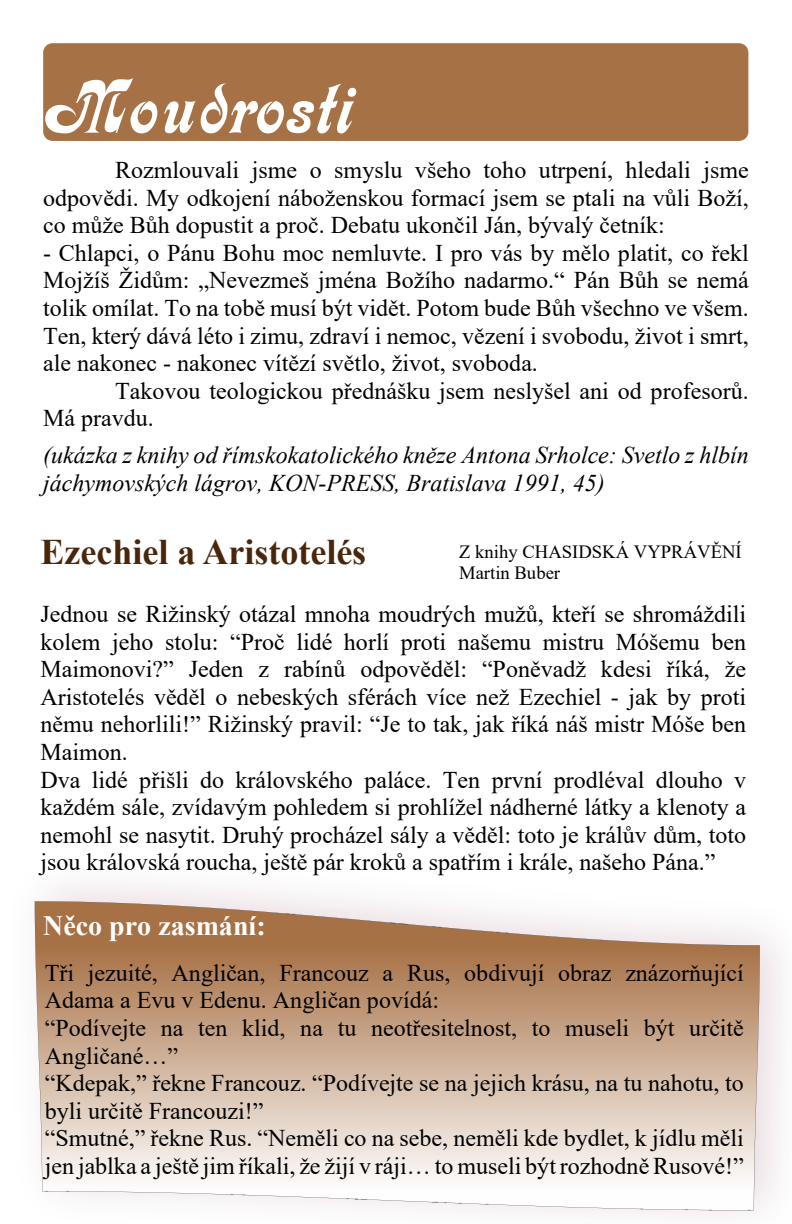
<style>
.page{position:relative;width:792px;height:1224px;background:#fff}
.page>*{position:absolute;margin:0;border:0;box-sizing:border-box;transform-origin:0 0}
.t1{font:72px "Aristocrat SF";color:#fff}
.t2{font:700 36px "Times New Roman";color:#49270c}
.t3{font:700 28px "Times New Roman";color:#fff}
.t4{font:24px/27.6px "Times New Roman";color:#000}
.t5{font:italic 24px/27.6px "Times New Roman";color:#000}
.t6{font:18.6px/21.4px "Times New Roman";color:#000}
</style>
<div class="page">
<svg style="left:35px;top:901px;width:725px;height:309px"></svg>
<div style="left:43px;top:43px;width:705px;height:98px;background:#a77146;border-radius:9px"></div>
<h1 class="t1" style="left:43px;top:65px;width:307px">Moudrosti</h1>
<p class="t4" style="left:43px;top:159px;width:707px;text-align:justify;text-indent:72px">Rozmlouvali jsme o smyslu všeho toho utrpení, hledali jsme odpovědi. My odkojení náboženskou formací jsem se ptali na vůli Boží, co může Bůh dopustit a proč. Debatu ukončil Ján, bývalý četník:</p>
<p class="t4" style="left:43px;top:241px;width:707px;text-align:justify">- Chlapci, o Pánu Bohu moc nemluvte. I pro vás by mělo platit, co řekl Mojžíš Židům: „Nevezmeš jména Božího nadarmo.“ Pán Bůh se nemá tolik omílat. To na tobě musí být vidět. Potom bude Bůh všechno ve všem.<br>Ten, který dává léto i zimu, zdraví i nemoc, vězení i svobodu, život i smrt, ale nakonec - nakonec vítězí světlo, život, svoboda.</p>
<p class="t4" style="left:43px;top:379px;width:707px;text-indent:72px">Takovou teologickou přednášku jsem neslyšel ani od profesorů.<br>Má pravdu.</p>
<p class="t5" style="left:43px;top:444px;width:707px">(ukázka z knihy od římskokatolického kněze Antona Srholce: Svetlo z hlbín jáchymovských lágrov, KON-PRESS, Bratislava 1991, 45)</p>
<h2 class="t2" style="left:41px;top:539px;width:327px">Ezechiel a Aristotelés</h2>
<p class="t6" style="left:459px;top:543px;width:284px">Z knihy CHASIDSKÁ VYPRÁVĚNÍ<br>Martin Buber</p>
<p class="t4" style="left:41px;top:603px;width:707px">Jednou se Rižinský otázal mnoha moudrých mužů, kteří se shromáždili kolem jeho stolu: “Proč lidé horlí proti našemu mistru Móšemu ben Maimonovi?” Jeden z rabínů odpověděl: “Poněvadž kdesi říká, že Aristotelés věděl o nebeských sférách více než Ezechiel - jak by proti němu nehorlili!” Rižinský pravil: “Je to tak, jak říká náš mistr Móše ben Maimon.<br>Dva lidé přišli do královského paláce. Ten první prodléval dlouho v každém sále, zvídavým pohledem si prohlížel nádherné látky a klenoty a nemohl se nasytit. Druhý procházel sály a věděl: toto je králův dům, toto jsou královská roucha, ještě pár kroků a spatřím i krále, našeho Pána.”</p>
<p class="t3" style="left:43px;top:916px;width:224px">Něco pro zasmání:</p>
<p class="t4" style="left:45px;top:961px;width:701px">Tři jezuité, Angličan, Francouz a Rus, obdivují obraz znázorňující Adama a Evu v Edenu. Angličan povídá:<br>“Podívejte na ten klid, na tu neotřesitelnost, to museli být určitě Angličané…”<br>“Kdepak,” řekne Francouz. “Podívejte se na jejich krásu, na tu nahotu, to byli určitě Francouzi!”<br>“Smutné,” řekne Rus. “Neměli co na sebe, neměli kde bydlet, k jídlu měli jen jablka a ještě jim říkali, že žijí v ráji… to museli být rozhodně Rusové!”</p>
</div>
